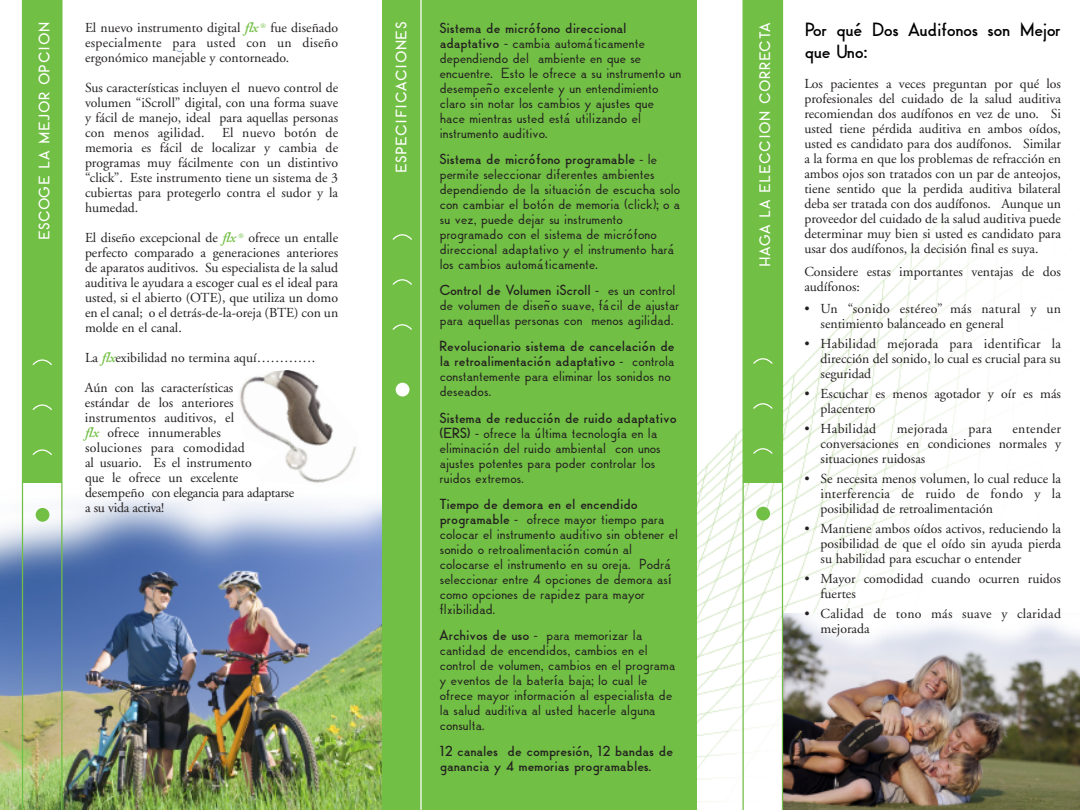
<style>
.page{position:relative;width:1080px;height:810px;background:#fff}
.page>*{position:absolute;margin:0;border:0;box-sizing:border-box;transform-origin:0 0}
.t1{font:18.75px/22.5px "Ncl Demi";letter-spacing:-.01em;color:#000}
.t2{font:15px "Ncl Demi";letter-spacing:.06em;color:#fff}
.t3{font:14.38px/15px "Ncl";color:#231f20}
.t4{font:14.38px/15px "Ncl Demi";color:#231f20}
.t5{font:13.75px/15px "Adobe Garamond";color:#231f20;text-align:justify}
.t6{font:13.75px/15px "Adobe Garamond";letter-spacing:.02em;color:#231f20}
.s1{font-family:"Ncl Demi"}
.s2{font-family:"Ncl"}
.s3{font-weight:600;font-style:italic;color:#71bf44}
</style>
<div class="page">
<img style="left:697px;top:166px;width:305px;height:644px">
<img style="left:0;top:481px;width:382px;height:329px">
<hr style="left:22px;top:0;width:1px;height:810px;background:#71bf44">
<hr style="left:61px;top:0;width:2px;height:810px;background:#71bf44">
<div style="left:22px;top:0;width:40px;height:483px;background:#71bf44"></div>
<div style="left:36px;top:508px;width:13px;height:14px;background:#71bf44;border-radius:50%"></div>
<svg style="left:32px;top:449px;width:20px;height:6px"></svg>
<svg style="left:32px;top:404px;width:20px;height:6px"></svg>
<svg style="left:32px;top:359px;width:20px;height:6px"></svg>
<hr style="left:743px;top:0;width:1px;height:810px;background:#71bf44">
<div style="left:743px;top:0;width:39px;height:483px;background:#71bf44"></div>
<div style="left:756px;top:507px;width:14px;height:13px;background:#71bf44;border-radius:50%"></div>
<svg style="left:753px;top:448px;width:20px;height:6px"></svg>
<svg style="left:753px;top:403px;width:20px;height:6px"></svg>
<svg style="left:753px;top:358px;width:20px;height:6px"></svg>
<div style="left:382px;top:0;width:315px;height:810px;background:#71bf44"></div>
<img style="left:783px;top:614px;width:297px;height:196px">
<hr style="left:420px;top:0;width:2px;height:810px;background:#fff">
<div style="left:396px;top:383px;width:13px;height:13px;background:#fff;border-radius:50%"></div>
<svg style="left:392px;top:324px;width:20px;height:6px"></svg>
<svg style="left:392px;top:279px;width:20px;height:6px"></svg>
<svg style="left:392px;top:234px;width:20px;height:6px"></svg>
<hr style="left:782px;top:0;width:1px;height:810px;background:#71bf44">
<img style="left:230px;top:370px;width:131px;height:118px">
<p class="t4" style="left:440px;top:20px;width:189px">Sistema de micrófono direccional</p>
<p class="t3" style="left:440px;top:35px;width:243px"><span class="s1">adaptativo</span> - cambia automáticamente dependiendo del ambiente en que se encuentre. Esto le ofrece a su instrumento un desempeño excelente y un entendimiento claro sin notar los cambios y ajustes que hace mientras usted está utilizando el instrumento auditivo.</p>
<p class="t4" style="left:440px;top:151px;width:219px">Sistema de micrófono programable <span class="s2">- le</span></p>
<p class="t3" style="left:440px;top:166px;width:242px">permite seleccionar diferentes ambientes dependiendo de la situación de escucha solo con cambiar el botón de memoria (click); o a su vez, puede dejar su instrumento programado con el sistema de micrófono direccional adaptativo y el instrumento hará los cambios automáticamente.</p>
<p class="t4" style="left:440px;top:283px;width:237px">Control de Volumen iScroll <span class="s2">- es un control</span></p>
<p class="t3" style="left:440px;top:298px;width:241px">de volumen de diseño suave, fácil de ajustar para aquellas personas con menos agilidad.</p>
<p class="t4" style="left:440px;top:339px;width:237px">Revolucionario sistema de cancelación de la retroalimentación adaptativo <span class="s2">- controla</span></p>
<p class="t3" style="left:440px;top:369px;width:233px">constantemente para eliminar los sonidos no deseados.</p>
<p class="t4" style="left:440px;top:410px;width:239px">Sistema de reducción de ruido adaptativo</p>
<p class="t3" style="left:440px;top:425px;width:223px"><span class="s1">(ERS)</span> - ofrece la última tecnología en la eliminación del ruido ambiental con unos ajustes potentes para poder controlar los ruidos extremos.</p>
<p class="t4" style="left:440px;top:496px;width:200px">Tiempo de demora en el encendido</p>
<p class="t3" style="left:440px;top:511px;width:240px"><span class="s1">programable</span> - ofrece mayor tiempo para colocar el instrumento auditivo sin obtener el sonido o retroalimentación común al colocarse el instrumento en su oreja. Podrá seleccionar entre 4 opciones de demora así como opciones de rapidez para mayor flxibilidad.</p>
<p class="t3" style="left:440px;top:628px;width:237px"><span class="s1">Archivos de uso</span> - para memorizar la cantidad de encendidos, cambios en el control de volumen, cambios en el programa y eventos de la batería baja; lo cual le ofrece mayor información al especialista de la salud auditiva al usted hacerle alguna consulta.</p>
<p class="t4" style="left:440px;top:744px;width:235px">12 canales de compresión, 12 bandas de ganancia y 4 memorias programables.</p>
<p class="t2" style="left:392px;top:173px;width:153px;rotate:-90deg">ESPECIFICACIONES</p>
<p class="t5" style="left:85px;top:22px;width:255px">El nuevo instrumento digital <span class="s3">flx</span> <sup>®</sup> fue diseñado especialmente para usted con un diseño ergonómico manejable y contorneado.</p>
<p class="t5" style="left:85px;top:82px;width:255px">Sus características incluyen el nuevo control de volumen “iScroll” digital, con una forma suave y fácil de manejo, ideal para aquellas personas con menos agilidad.</p>
<p class="t2" style="left:35px;top:240px;width:219px;rotate:-90deg">ESCOGE LA MEJOR OPCION</p>
<p class="t2" style="left:756px;top:267px;width:246px;rotate:-90deg">HAGA LA ELECCION CORRECTA</p>
<p class="t5" style="left:85px;top:127px;width:255px;text-indent:137px">El nuevo botón de memoria es fácil de localizar y cambia de programas muy fácilmente con un distintivo “click”. Este instrumento tiene un sistema de 3 cubiertas para protegerlo contra el sudor y la humedad.</p>
<p class="t5" style="left:85px;top:232px;width:255px">El diseño excepcional de <span class="s3">flx</span> <sup>®</sup> ofrece un entalle perfecto comparado a generaciones anteriores de aparatos auditivos. Su especialista de la salud auditiva le ayudara a escoger cual es el ideal para usted, si el abierto (OTE), que utiliza un domo en el canal; o el detrás-de-la-oreja (BTE) con un molde en el canal.</p>
<p class="t5" style="left:85px;top:344px;width:232px;line-height:30px">La <span class="s3">flx</span>exibilidad no termina aquí………….<br>Aún con las características</p>
<p class="t5" style="left:85px;top:397px;width:211px;text-align:left">estándar de los anteriores instrumentos auditivos, el<br><span class="s3">flx</span> ofrece innumerables<br>soluciones para comodidad<br>al usuario. Es el instrumento<br>que le ofrece un excelente desempeño con elegancia para adaptarse a su vida activa!</p>
<h1 class="t1" style="left:804px;top:18px;width:258px">Por qué Dos Audifonos son Mejor que Uno:</h1>
<p class="t5" style="left:804px;top:78px;width:258px">Los pacientes a veces preguntan por qué los profesionales del cuidado de la salud auditiva recomiendan dos audífonos en vez de uno. Si usted tiene pérdida auditiva en ambos oídos, usted es candidato para dos audífonos. Similar a la forma en que los problemas de refracción en ambos ojos son tratados con un par de anteojos, tiene sentido que la perdida auditiva bilateral deba ser tratada con dos audífonos. Aunque un proveedor del cuidado de la salud auditiva puede determinar muy bien si usted es candidato para usar dos audífonos, la decisión final es suya.</p>
<p class="t5" style="left:804px;top:265px;width:258px">Considere estas importantes ventajas de dos audífonos:</p>
<p class="t5" style="left:821px;top:303px;width:242px;text-indent:-16px">• Un “sonido estéreo” más natural y un sentimiento balanceado en general</p>
<p class="t5" style="left:821px;top:338px;width:242px;text-indent:-16px">• Habilidad mejorada para identificar la dirección del sonido, lo cual es crucial para su seguridad</p>
<p class="t5" style="left:821px;top:388px;width:242px;text-indent:-16px">• Escuchar es menos agotador y oír es más placentero</p>
<p class="t6" style="left:804px;top:423px;width:73px">• Habilidad</p>
<p class="t6" style="left:897px;top:423px;width:53px">mejorada</p>
<p class="t5" style="left:968px;top:423px;width:25px">para</p>
<p class="t5" style="left:821px;top:423px;width:242px;text-indent:192px">entender conversaciones en condiciones normales y situaciones ruidosas</p>
<p class="t5" style="left:821px;top:473px;width:242px;text-indent:-16px">• Se necesita menos volumen, lo cual reduce la interferencia de ruido de fondo y la posibilidad de retroalimentación</p>
<p class="t5" style="left:821px;top:523px;width:242px;text-indent:-16px">• Mantiene ambos oídos activos, reduciendo la posibilidad de que el oído sin ayuda pierda su habilidad para escuchar o entender</p>
<p class="t5" style="left:821px;top:573px;width:242px;text-indent:-16px">• Mayor comodidad cuando ocurren ruidos fuertes</p>
<p class="t6" style="left:821px;top:608px;width:242px;text-indent:-16px">• Calidad de tono más suave y claridad mejorada</p>
</div>
